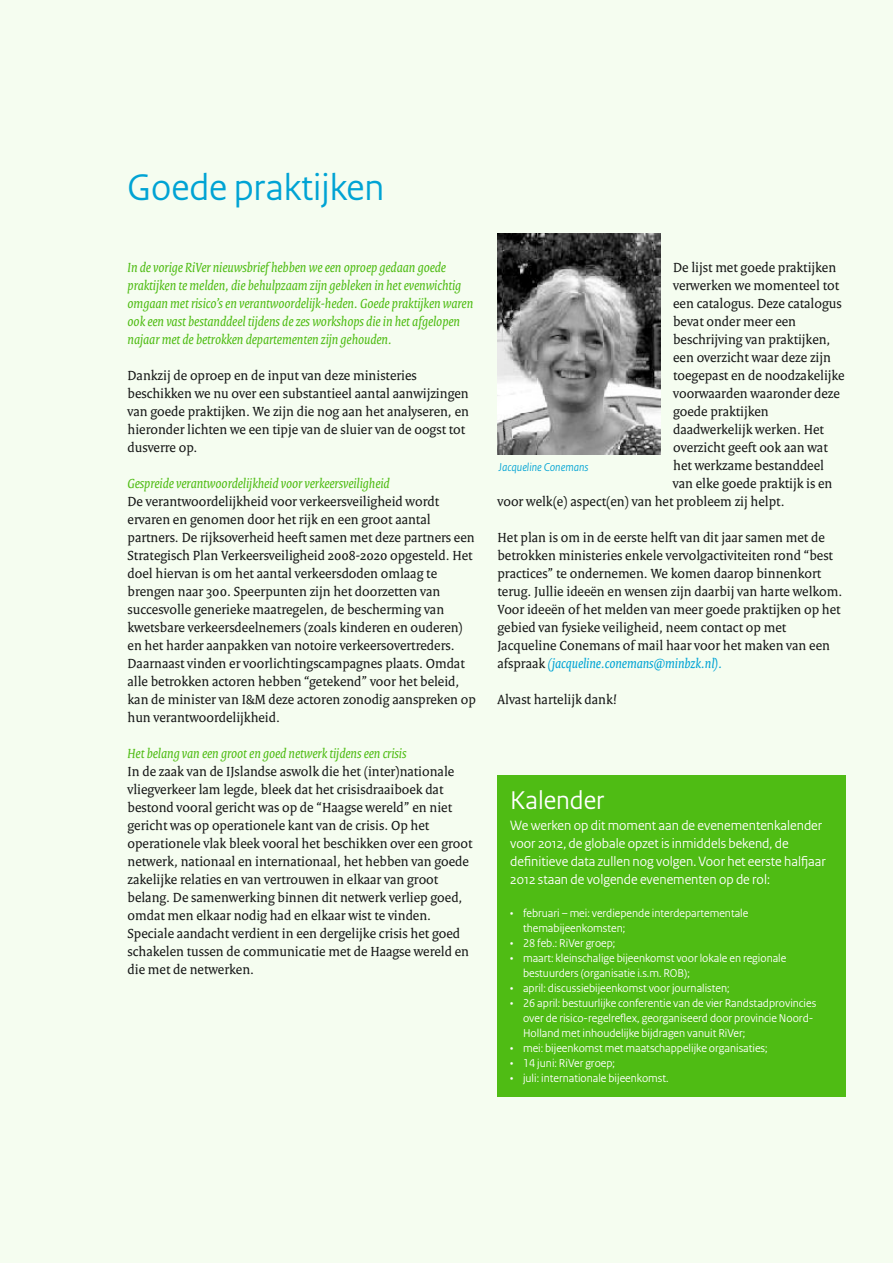
<style>
.page{position:relative;width:893px;height:1263px;background:#f5fdf0}
.page>*{position:absolute;margin:0;border:0;box-sizing:border-box;transform-origin:0 0}
.t1{font:39px "Rijksoverheid Sans";color:#00a3d4}
.t2{font:27px "Rijksoverheid Sans";color:#fff}
.t3{font:14.25px/18px "Rijksoverheid Serif";color:#151616}
.t4{font:italic 14.25px/18px "Rijksoverheid Serif";color:#4fbc14}
.t5{font:14.25px/18px "Rijksoverheid Sans Heading";color:#fff}
.t6{font:12px/15px "Rijksoverheid Sans";color:#fff}
.t7{font:italic 12px "Rijksoverheid Sans";color:#00a3d4}
.s1{font-style:italic;color:#00a3d4}
</style>
<div class="page">
<div style="left:497px;top:776px;width:349px;height:321px;background:#4fbc14"></div>
<img style="left:497px;top:234px;width:163px;height:220px">
<h1 class="t1" style="left:128px;top:165px;width:258px">Goede praktijken</h1>
<p class="t4" style="left:128px;top:258px;width:347px">In de vorige RiVer nieuwsbrief hebben we een oproep gedaan goede praktijken te melden, die behulpzaam zijn gebleken in het evenwichtig omgaan met risico’s en verantwoordelijk-heden. Goede praktijken waren ook een vast bestanddeel tijdens de zes workshops die in het afgelopen najaar met de betrokken departementen zijn gehouden.</p>
<p class="t3" style="left:128px;top:366px;width:343px">Dankzij de oproep en de input van deze ministeries beschikken we nu over een substantieel aantal aanwijzingen van goede praktijken. We zijn die nog aan het analyseren, en hieronder lichten we een tipje van de sluier van de oogst tot dusverre op.</p>
<p class="t4" style="left:128px;top:474px;width:264px">Gespreide verantwoordelijkheid voor verkeersveiligheid</p>
<p class="t3" style="left:128px;top:492px;width:350px">De verantwoordelijkheid voor verkeersveiligheid wordt ervaren en genomen door het rijk en een groot aantal partners. De rijksoverheid heeft samen met deze partners een Strategisch Plan Verkeersveiligheid 2008-2020 opgesteld. Het doel hiervan is om het aantal verkeersdoden omlaag te brengen naar 300. Speerpunten zijn het doorzetten van succesvolle generieke maatregelen, de bescherming van kwetsbare verkeersdeelnemers (zoals kinderen en ouderen) en het harder aanpakken van notoire verkeersovertreders.<br>Daarnaast vinden er voorlichtingscampagnes plaats. Omdat alle betrokken actoren hebben “getekend” voor het beleid, kan de minister van I&amp;M deze actoren zonodig aanspreken op hun verantwoordelijkheid.</p>
<p class="t4" style="left:128px;top:744px;width:280px">Het belang van een groot en goed netwerk tijdens een crisis</p>
<p class="t3" style="left:128px;top:762px;width:346px">In de zaak van de IJslandse aswolk die het (inter)nationale vliegverkeer lam legde, bleek dat het crisisdraaiboek dat bestond vooral gericht was op de “Haagse wereld” en niet gericht was op operationele kant van de crisis. Op het operationele vlak bleek vooral het beschikken over een groot netwerk, nationaal en internationaal, het hebben van goede zakelijke relaties en van vertrouwen in elkaar van groot belang. De samenwerking binnen dit netwerk verliep goed, omdat men elkaar nodig had en elkaar wist te vinden.<br>Speciale aandacht verdient in een dergelijke crisis het goed schakelen tussen de communicatie met de Haagse wereld en die met de netwerken.</p>
<p class="t3" style="left:673px;top:258px;width:165px">De lijst met goede praktijken</p>
<p class="t3" style="left:673px;top:276px;width:167px">verwerken we momenteel tot</p>
<p class="t3" style="left:673px;top:294px;width:170px">een catalogus. Deze catalogus</p>
<p class="t3" style="left:673px;top:312px;width:124px">bevat onder meer een</p>
<p class="t3" style="left:673px;top:330px;width:159px">beschrijving van praktijken,</p>
<p class="t3" style="left:673px;top:348px;width:159px">een overzicht waar deze zijn</p>
<p class="t3" style="left:673px;top:366px;width:173px">toegepast en de noodzakelijke</p>
<p class="t3" style="left:673px;top:384px;width:168px">voorwaarden waaronder deze</p>
<p class="t3" style="left:673px;top:402px;width:97px">goede praktijken</p>
<p class="t3" style="left:673px;top:420px;width:152px">daadwerkelijk werken. Het</p>
<p class="t3" style="left:673px;top:438px;width:156px">overzicht geeft ook aan wat</p>
<p class="t3" style="left:673px;top:456px;width:152px">het werkzame bestanddeel</p>
<p class="t3" style="left:673px;top:474px;width:161px">van elke goede praktijk is en</p>
<p class="t3" style="left:497px;top:492px;width:289px">voor welk(e) aspect(en) van het probleem zij helpt.</p>
<p class="t3" style="left:497px;top:528px;width:346px">Het plan is om in de eerste helft van dit jaar samen met de betrokken ministeries enkele vervolgactiviteiten rond “best practices” te ondernemen. We komen daarop binnenkort terug. Jullie ideeën en wensen zijn daarbij van harte welkom.<br>Voor ideeën of het melden van meer goede praktijken op het gebied van fysieke veiligheid, neem contact op met Jacqueline Conemans of mail haar voor het maken van een afspraak <span class="s1">(jacqueline.conemans@minbzk.nl).</span></p>
<p class="t3" style="left:497px;top:690px;width:121px">Alvast hartelijk dank!</p>
<p class="t7" style="left:499px;top:461px;width:91px">Jacqueline Conemans</p>
<h2 class="t2" style="left:510px;top:784px;width:96px">Kalender</h2>
<p class="t5" style="left:510px;top:816px;width:317px">We werken op dit moment aan de evenementenkalender voor 2012, de globale opzet is inmiddels bekend, de definitieve data zullen nog volgen. Voor het eerste halfjaar 2012 staan de volgende evenementen op de rol:</p>
<p class="t6" style="left:523px;top:906px;width:227px;text-indent:-13px">• februari – mei: verdiepende interdepartementale themabijeenkomsten;</p>
<p class="t6" style="left:510px;top:936px;width:107px">• 28 feb.: RiVer groep;</p>
<p class="t6" style="left:523px;top:951px;width:265px;text-indent:-13px">• maart: kleinschalige bijeenkomst voor lokale en regionale bestuurders (organisatie i.s.m. ROB);</p>
<p class="t6" style="left:510px;top:981px;width:221px">• april: discussiebijeenkomst voor journalisten;</p>
<p class="t6" style="left:523px;top:996px;width:295px;text-indent:-13px">• 26 april: bestuurlijke conferentie van de vier Randstadprovincies over de risico-regelreflex, georganiseerd door provincie Noord-<br>Holland met inhoudelijke bijdragen vanuit RiVer;</p>
<p class="t6" style="left:510px;top:1041px;width:259px">• mei: bijeenkomst met maatschappelijke organisaties;</p>
<p class="t6" style="left:510px;top:1056px;width:106px">• 14 juni: RiVer groep;</p>
<p class="t6" style="left:510px;top:1071px;width:160px">• juli: internationale bijeenkomst.</p>
</div>
